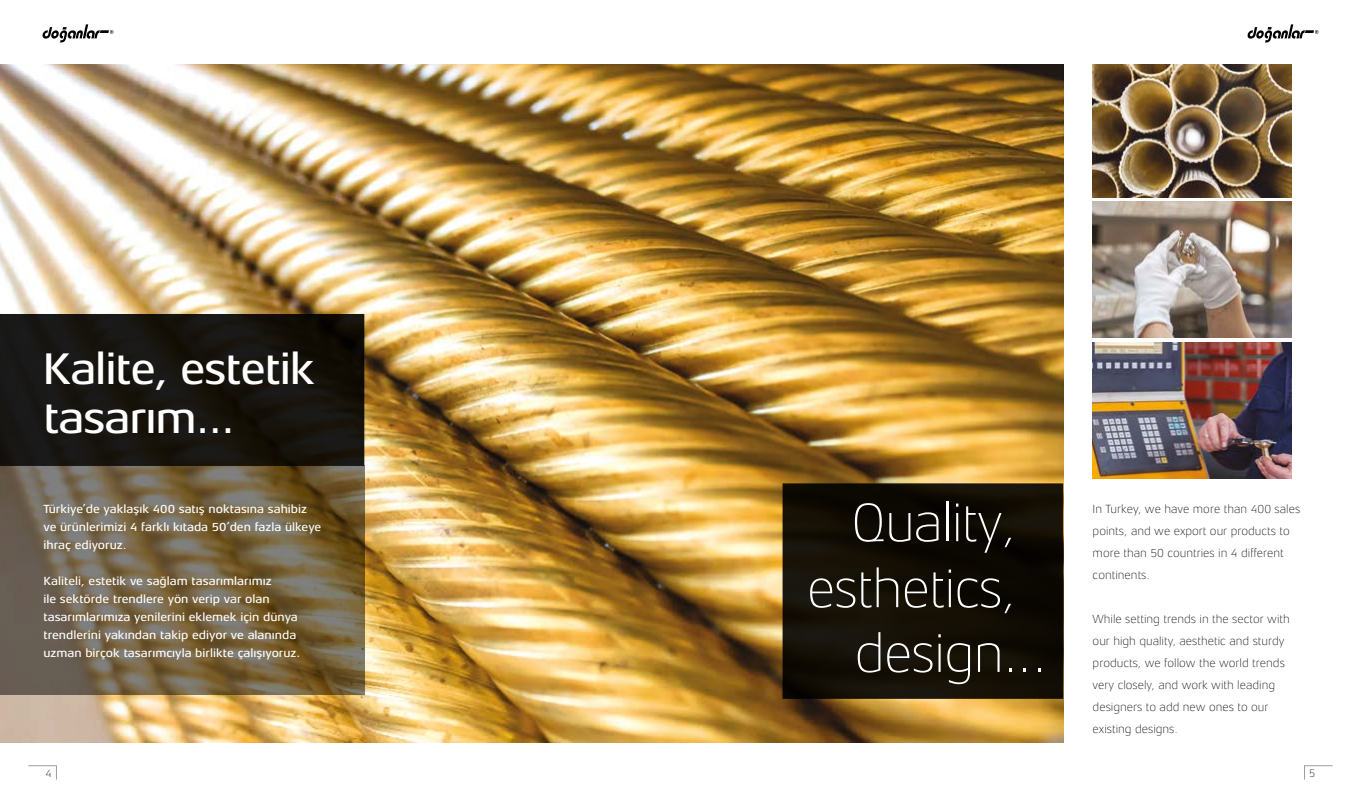
<style>
.page{position:relative;width:1361px;height:808px;background:#fff}
.page>*{position:absolute;margin:0;border:0;box-sizing:border-box;transform-origin:0 0}
.t1{font:100 55px "Aeonis LT Pro";letter-spacing:-.025em;color:#fff}
.t2{font:500 45px/48.7px "Aeonis LT Pro";letter-spacing:-.025em;color:#fff}
.t3{font:500 12px/18px "Aeonis LT Pro";color:#fff}
.t4{font:100 12px/22px "Aeonis LT Pro";color:#000}
.t5{font:100 11px "Aeonis LT Pro";color:#000}
</style>
<div class="page">
<svg style="left:1304px;top:765px;width:29px;height:15px"></svg>
<svg style="left:28px;top:765px;width:29px;height:15px"></svg>
<svg style="left:1247px;top:24px;width:71px;height:19px"></svg>
<svg style="left:42px;top:24px;width:71px;height:19px"></svg>
<img style="left:0;top:65px;width:1063px;height:677px">
<svg style="left:782px;top:483px;width:281px;height:216px;background:#120e05"></svg>
<svg style="left:0;top:466px;width:364px;height:229px;background:#726347"></svg>
<svg style="left:0;top:314px;width:364px;height:152px;background:#16140f"></svg>
<img style="left:1092px;top:342px;width:199px;height:137px">
<img style="left:1092px;top:202px;width:199px;height:136px">
<img style="left:1092px;top:65px;width:199px;height:132px">
<h2 class="t2" style="left:43px;top:345px;width:274px">Kalite, estetik tasarım...</h2>
<p class="t3" style="left:43px;top:500px;width:279px">Türkiye’de yaklaşık 400 satış noktasına sahibiz ve ürünlerimizi 4 farklı kıtada 50’den fazla ülkeye ihraç ediyoruz.</p>
<p class="t3" style="left:43px;top:572px;width:258px">Kaliteli, estetik ve sağlam tasarımlarımız<br>ile sektörde trendlere yön verip var olan tasarımlarımıza yenilerini eklemek için dünya trendlerini yakından takip ediyor ve alanında uzman birçok tasarımcıyla birlikte çalışıyoruz.</p>
<h1 class="t1" style="left:851px;top:492px;width:168px">Quality,</h1>
<h1 class="t1" style="left:806px;top:558px;width:212px">esthetics,</h1>
<h1 class="t1" style="left:854px;top:623px;width:194px">design...</h1>
<p class="t4" style="left:1092px;top:498px;width:209px">In Turkey, we have more than 400 sales points, and we export our products to more than 50 countries in 4 different continents.</p>
<p class="t4" style="left:1092px;top:608px;width:199px">While setting trends in the sector with our high quality, aesthetic and sturdy products, we follow the world trends very closely, and work with leading designers to add new ones to our existing designs.</p>
<p class="t5" style="left:46px;top:767px;width:8px">4</p>
<p class="t5" style="left:1309px;top:767px;width:8px">5</p>
</div>
